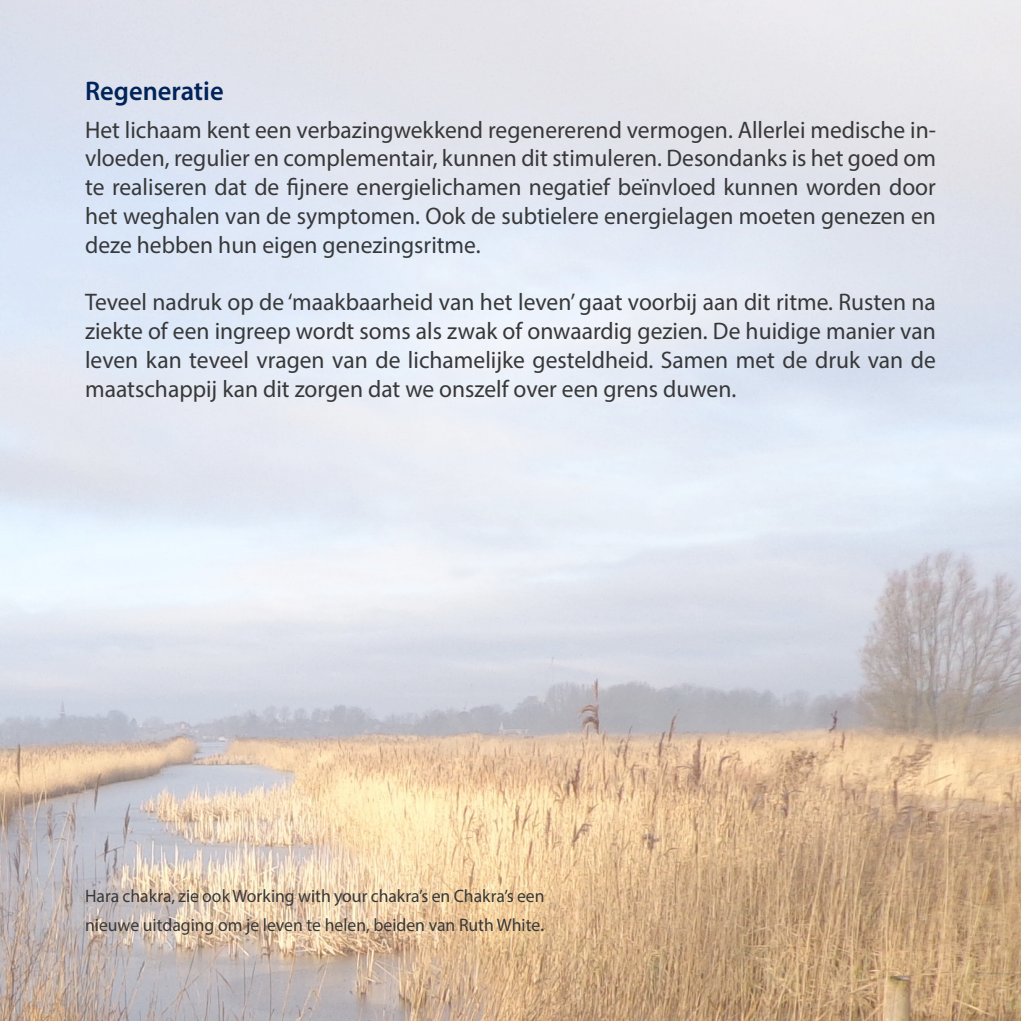
<style>
.page{position:relative;width:1021px;height:1021px;background:#fff}
.page>*{position:absolute;margin:0;border:0;box-sizing:border-box;transform-origin:0 0}
.Kop_9_blauw{font:600 27px "Myriad Pro";color:#002359}
.Scala_9_om_11{font:24px/28.8px "Myriad Pro";color:#383839;text-align:justify}
.Scala_9_om_11-2{font:18px/28.8px "Myriad Pro";color:#383839}
.s1{font-size:21px}
</style>
<div class="page">
<img style="left:0;top:0;width:1020px;height:1020px">
<p class="Kop_9_blauw" style="left:85px;top:74px;width:140px">Regeneratie</p>
<p class="Scala_9_om_11" style="left:85px;top:115px;width:852px">Het lichaam kent een verbazingwekkend regenererend vermogen. Allerlei medische in&shy;vloeden, regulier en complementair, kunnen dit stimuleren. Desondanks is het goed om te realiseren dat de fijnere energielichamen negatief beïnvloed kunnen worden door het weghalen van de symptomen. Ook de subtielere energielagen moeten genezen en deze hebben hun eigen genezingsritme.</p>
<p class="Scala_9_om_11" style="left:85px;top:287px;width:852px">Teveel nadruk op de ‘maakbaarheid van het leven’ gaat voorbij aan dit ritme. Rusten na ziekte of een ingreep wordt soms als zwak of onwaardig gezien. De huidige manier van leven kan teveel vragen van de lichamelijke gesteldheid. Samen met de druk van de maatschappij kan dit zorgen dat we onszelf over een grens duwen.</p>
<p class="Scala_9_om_11-2" style="left:85px;top:881px;width:461px">Hara chakra, zie ook Working with your chakra’s en Chakra’s een nieuwe uitdaging om je leven te helen, beiden van Ruth White<span class="s1">.</span></p>
</div>
